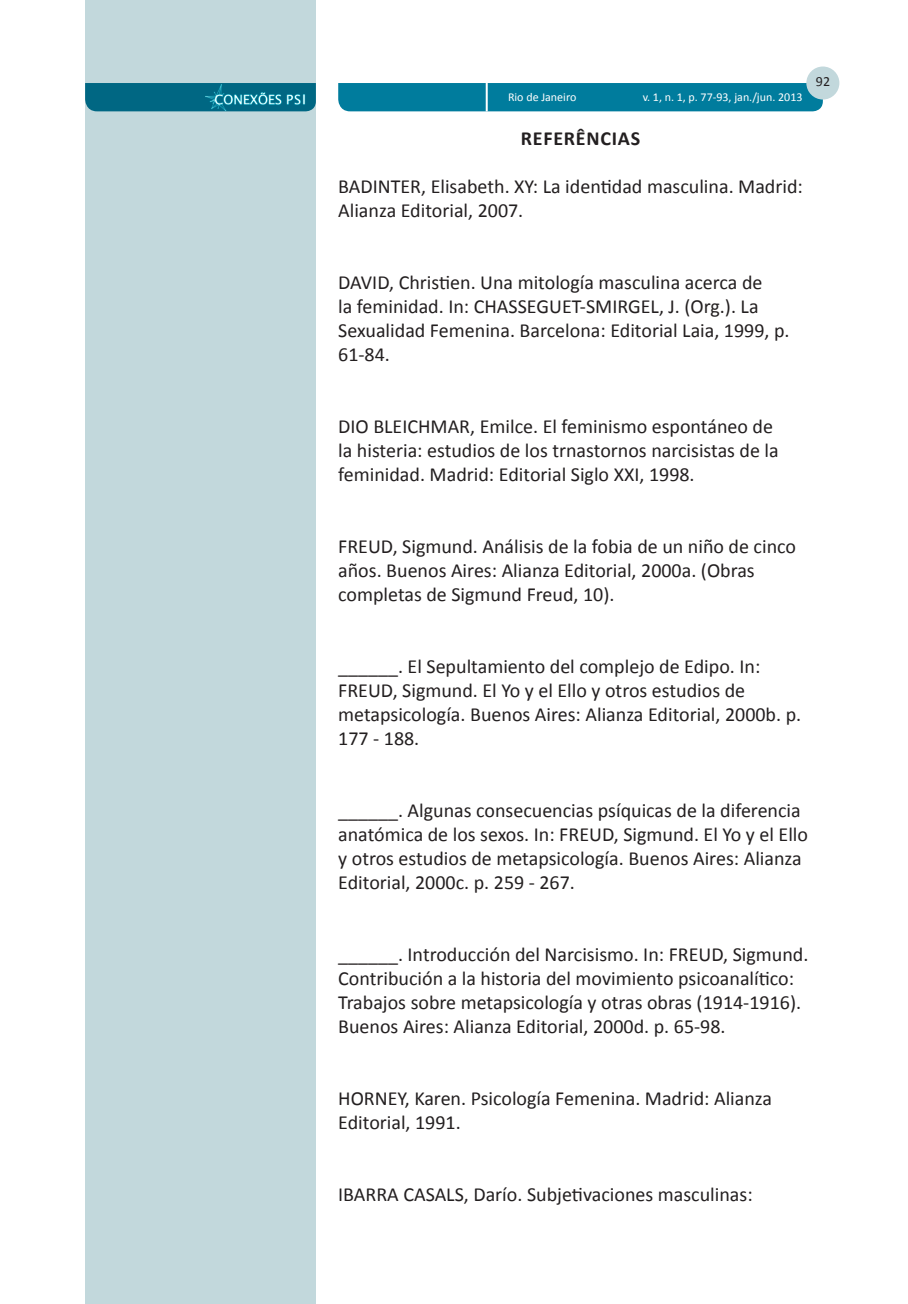
<style>
.page{position:relative;width:908px;height:1304px;background:#fff}
.page>*{position:absolute;margin:0;border:0;box-sizing:border-box;transform-origin:0 0}
.referencias{font:20px/24px "Calibri";color:#231f20}
.topico{font:700 20px "Calibri";letter-spacing:.04em;color:#231f20}
.t1{font:14px "Calibri";color:#231f20}
.t2{font:12px "Calibri";color:#fff}
</style>
<div class="page">
<div style="left:85px;top:0;width:231px;height:1304px;background:#c2d8dc"></div>
<div style="left:85px;top:83px;width:231px;height:28px;background:#006783"></div>
<div style="left:338px;top:83px;width:484px;height:28px;background:#007c9d"></div>
<hr style="left:485px;top:83px;width:2px;height:28px;background:#fff">
<div style="left:806px;top:67px;width:33px;height:33px;background:#c2d8dc;border-radius:50%"></div>
<img style="left:205px;top:83px;width:102px;height:29px">
<p class="t2" style="left:642px;top:90px;width:161px">v. 1, n. 1, p. 77-93, jan./jun. 2013</p>
<p class="t2" style="left:508px;top:90px;width:70px">Rio de Janeiro</p>
<p class="topico" style="left:520px;top:126px;width:121px">REFERÊNCIAS</p>
<p class="referencias" style="left:338px;top:175px;width:466px">BADINTER, Elisabeth. XY: La identidad masculina. Madrid:<br>Alianza Editorial, 2007.</p>
<p class="t1" style="left:815px;top:73px;width:16px">92</p>
<p class="referencias" style="left:338px;top:271px;width:453px">DAVID, Christien. Una mitología masculina acerca de<br>la feminidad. In: CHASSEGUET-SMIRGEL, J. (Org.). La Sexualidad Femenina. Barcelona: Editorial Laia, 1999, p.<br>61-84.</p>
<p class="referencias" style="left:338px;top:415px;width:442px">DIO BLEICHMAR, Emilce. El feminismo espontáneo de la histeria: estudios de los trnastornos narcisistas de la feminidad. Madrid: Editorial Siglo XXI, 1998.</p>
<p class="referencias" style="left:338px;top:535px;width:459px">FREUD, Sigmund. Análisis de la fobia de un niño de cinco años. Buenos Aires: Alianza Editorial, 2000a. (Obras completas de Sigmund Freud, 10).</p>
<p class="referencias" style="left:338px;top:655px;width:464px">______. El Sepultamiento del complejo de Edipo. In:<br>FREUD, Sigmund. El Yo y el Ello y otros estudios de metapsicología. Buenos Aires: Alianza Editorial, 2000b. p.<br>177 - 188.</p>
<p class="referencias" style="left:338px;top:799px;width:471px">______. Algunas consecuencias psíquicas de la diferencia anatómica de los sexos. In: FREUD, Sigmund. El Yo y el Ello y otros estudios de metapsicología. Buenos Aires: Alianza Editorial, 2000c. p. 259 - 267.</p>
<p class="referencias" style="left:338px;top:943px;width:471px">______. Introducción del Narcisismo. In: FREUD, Sigmund.<br>Contribución a la historia del movimiento psicoanalítico:<br>Trabajos sobre metapsicología y otras obras (1914-1916).<br>Buenos Aires: Alianza Editorial, 2000d. p. 65-98.</p>
<p class="referencias" style="left:338px;top:1087px;width:435px">HORNEY, Karen. Psicología Femenina. Madrid: Alianza<br>Editorial, 1991.</p>
<p class="referencias" style="left:338px;top:1183px;width:416px">IBARRA CASALS, Darío. Subjetivaciones masculinas:</p>
</div>
